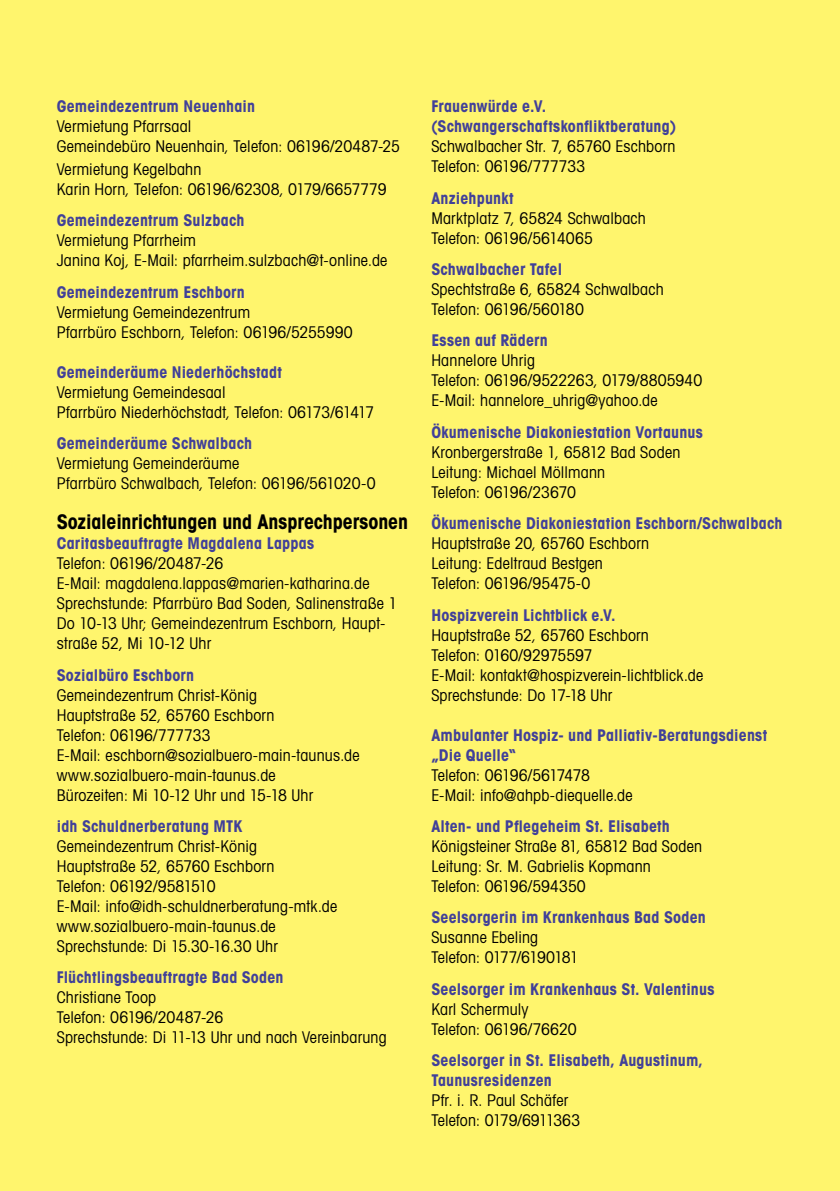
<style>
.page{position:relative;width:840px;height:1191px;background:#fff}
.page>*{position:absolute;margin:0;border:0;box-sizing:border-box;transform-origin:0 0}
.t1{font:700 condensed 20px "Trendex S Si";letter-spacing:-.005em;color:#000}
.t2{font:condensed 16px/20px "Trendex S Si";letter-spacing:.01em;color:#000}
.t3{font:700 condensed 16px/20px "Trendex S Si";letter-spacing:.015em;color:#414099}
</style>
<div class="page">
<div style="left:0;top:0;width:839px;height:1191px;background:#fff56d"></div>
<p class="t3" style="left:57px;top:96px;width:200px">Gemeindezentrum Neuenhain</p>
<p class="t2" style="left:57px;top:116px;width:344px">Vermietung Pfarrsaal<br>Gemeindebüro Neuenhain, Telefon: 06196/20487-25</p>
<p class="t2" style="left:57px;top:159px;width:331px">Vermietung Kegelbahn<br>Karin Horn, Telefon: 06196/62308, 0179/6657779</p>
<p class="t3" style="left:57px;top:210px;width:189px">Gemeindezentrum Sulzbach</p>
<p class="t2" style="left:57px;top:230px;width:332px">Vermietung Pfarrheim<br>Janina Koj, E-Mail: pfarrheim.sulzbach@t-online.de</p>
<p class="t3" style="left:57px;top:282px;width:189px">Gemeindezentrum Eschborn</p>
<p class="t2" style="left:57px;top:302px;width:297px">Vermietung Gemeindezentrum<br>Pfarrbüro Eschborn, Telefon: 06196/5255990</p>
<p class="t3" style="left:57px;top:362px;width:226px">Gemeinderäume Niederhöchstadt</p>
<p class="t2" style="left:57px;top:382px;width:319px">Vermietung Gemeindesaal<br>Pfarrbüro Niederhöchstadt, Telefon: 06173/61417</p>
<p class="t3" style="left:57px;top:433px;width:197px">Gemeinderäume Schwalbach</p>
<p class="t2" style="left:57px;top:453px;width:320px">Vermietung Gemeinderäume<br>Pfarrbüro Schwalbach, Telefon: 06196/561020-0</p>
<p class="t1" style="left:57px;top:509px;width:352px">Sozialeinrichtungen und Ansprechpersonen</p>
<p class="t3" style="left:57px;top:533px;width:259px">Caritasbeauftragte Magdalena Lappas</p>
<p class="t2" style="left:57px;top:553px;width:342px">Telefon: 06196/20487-26<br>E-Mail: magdalena.lappas@marien-katharina.de Sprechstunde: Pfarrbüro Bad Soden, Salinenstraße 1<br>Do 10-13 Uhr; Gemeindezentrum Eschborn, Haupt&shy;straße 52, Mi 10-12 Uhr</p>
<p class="t3" style="left:57px;top:664px;width:139px">Sozialbüro Eschborn</p>
<p class="t2" style="left:57px;top:684px;width:304px">Gemeindezentrum Christ-König<br>Hauptstraße 52, 65760 Eschborn<br>Telefon: 06196/777733<br>E-Mail: eschborn@sozialbuero-main-taunus.de www.sozialbuero-main-taunus.de<br>Bürozeiten: Mi 10-12 Uhr und 15-18 Uhr</p>
<p class="t3" style="left:57px;top:816px;width:187px">idh Schuldnerberatung MTK</p>
<p class="t2" style="left:57px;top:836px;width:282px">Gemeindezentrum Christ-König Hauptstraße 52, 65760 Eschborn<br>Telefon: 06192/9581510<br>E-Mail: info@idh-schuldnerberatung-mtk.de www.sozialbuero-main-taunus.de Sprechstunde: Di 15.30-16.30 Uhr</p>
<p class="t3" style="left:57px;top:967px;width:228px">Flüchtlingsbeauftragte Bad Soden</p>
<p class="t2" style="left:57px;top:987px;width:331px">Christiane Toop<br>Telefon: 06196/20487-26<br>Sprechstunde: Di 11-13 Uhr und nach Vereinbarung</p>
<p class="t3" style="left:431px;top:96px;width:246px">Frauenwürde e.V. (Schwangerschaftskonfliktberatung)</p>
<p class="t2" style="left:431px;top:136px;width:245px">Schwalbacher Str. 7, 65760 Eschborn<br>Telefon: 06196/777733</p>
<p class="t3" style="left:431px;top:187px;width:84px">Anziehpunkt</p>
<p class="t2" style="left:431px;top:207px;width:216px">Marktplatz 7, 65824 Schwalbach<br>Telefon: 06196/5614065</p>
<p class="t3" style="left:431px;top:259px;width:132px">Schwalbacher Tafel</p>
<p class="t2" style="left:431px;top:279px;width:234px">Spechtstraße 6, 65824 Schwalbach<br>Telefon: 06196/560180</p>
<p class="t3" style="left:431px;top:330px;width:118px">Essen auf Rädern</p>
<p class="t2" style="left:431px;top:350px;width:272px">Hannelore Uhrig<br>Telefon: 06196/9522263, 0179/8805940<br>E-Mail: hannelore_uhrig@yahoo.de</p>
<p class="t3" style="left:431px;top:421px;width:273px">Ökumenische Diakoniestation Vortaunus</p>
<p class="t2" style="left:431px;top:441px;width:250px">Kronbergerstraße 1, 65812 Bad Soden<br>Leitung: Michael Möllmann<br>Telefon: 06196/23670</p>
<p class="t3" style="left:431px;top:513px;width:352px">Ökumenische Diakoniestation Eschborn/Schwalbach</p>
<p class="t2" style="left:431px;top:533px;width:219px">Hauptstraße 20, 65760 Eschborn<br>Leitung: Edeltraud Bestgen<br>Telefon: 06196/95475-0</p>
<p class="t3" style="left:431px;top:604px;width:186px">Hospizverein Lichtblick e.V.</p>
<p class="t2" style="left:431px;top:624px;width:273px">Hauptstraße 52, 65760 Eschborn<br>Telefon: 0160/92975597<br>E-Mail: kontakt@hospizverein-lichtblick.de Sprechstunde: Do 17-18 Uhr</p>
<p class="t3" style="left:431px;top:724px;width:337px">Ambulanter Hospiz- und Palliativ-Beratungsdienst „Die Quelle“</p>
<p class="t2" style="left:431px;top:764px;width:202px">Telefon: 06196/5617478<br>E-Mail: info@ahpb-diequelle.de</p>
<p class="t3" style="left:431px;top:815px;width:240px">Alten- und Pflegeheim St. Elisabeth</p>
<p class="t2" style="left:431px;top:835px;width:272px">Königsteiner Straße 81, 65812 Bad Soden<br>Leitung: Sr. M. Gabrielis Kopmann<br>Telefon: 06196/594350</p>
<p class="t3" style="left:431px;top:907px;width:276px">Seelsorgerin im Krankenhaus Bad Soden</p>
<p class="t2" style="left:431px;top:927px;width:149px">Susanne Ebeling<br>Telefon: 0177/6190181</p>
<p class="t3" style="left:431px;top:978px;width:284px">Seelsorger im Krankenhaus St. Valentinus</p>
<p class="t2" style="left:431px;top:998px;width:147px">Karl Schermuly<br>Telefon: 06196/76620</p>
<p class="t3" style="left:431px;top:1049px;width:273px">Seelsorger in St. Elisabeth, Augustinum,<br>Taunusresidenzen</p>
<p class="t2" style="left:431px;top:1089px;width:150px">Pfr. i. R. Paul Schäfer<br>Telefon: 0179/6911363</p>
</div>
